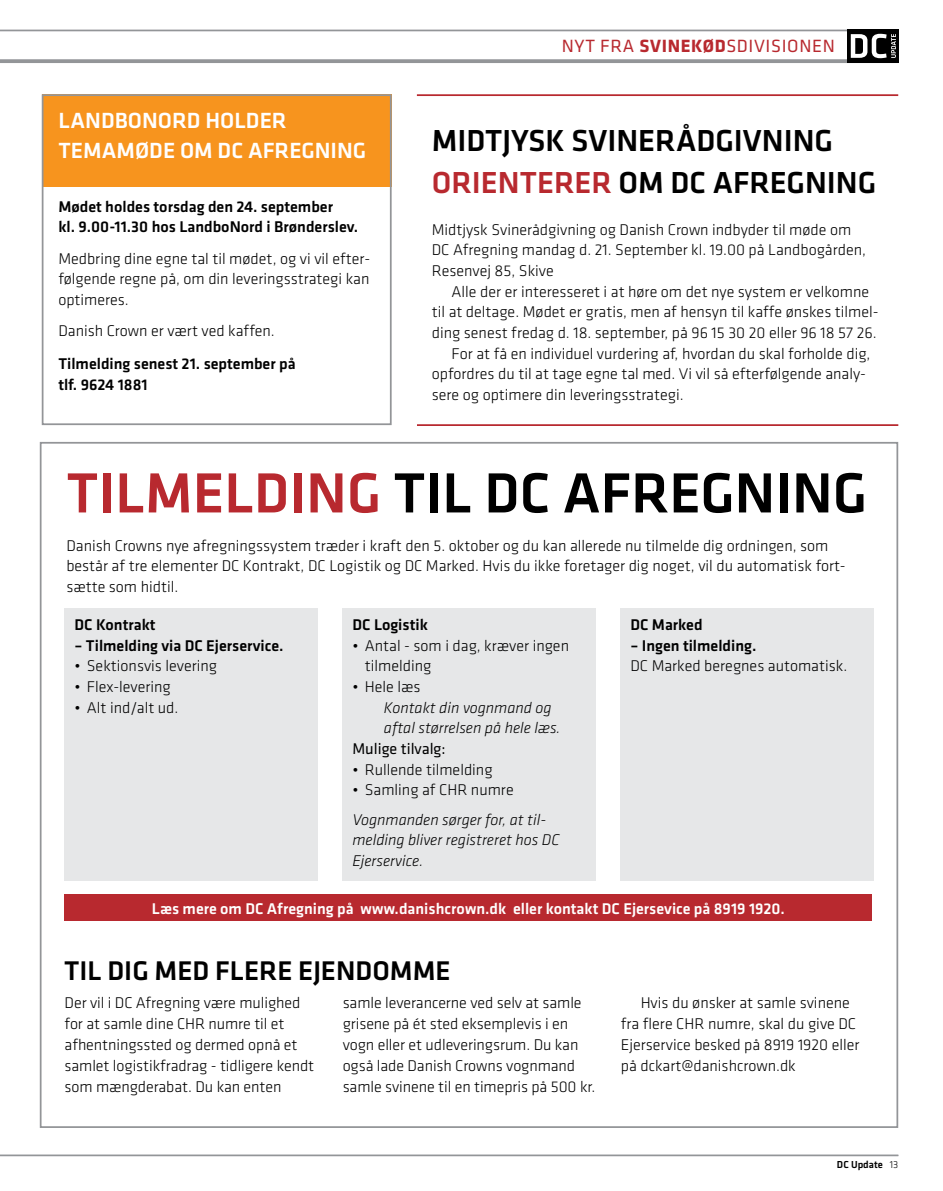
<style>
.page{position:relative;width:943px;height:1191px;background:#fff}
.page>*{position:absolute;margin:0;border:0;box-sizing:border-box;transform-origin:0 0}
.t1{font:500 58.62px "Klavika";color:#000}
.t2{font:500 31.5px/42px "Klavika";color:#000}
.t3{font:500 28px "Klavika";color:#000}
.t4{font:500 22.75px/29.8px "Klavika";color:#fff}
.t5{font:18.38px "Klavika";letter-spacing:.035em;color:#b8292f}
.t6{font:300 16.1px/21px "Klavika";color:#000}
.t7{font:500 16.1px/20.7px "Klavika";color:#000}
.t8{font:italic 300 16.1px/20.7px "Klavika";color:#000}
.t9{font:500 16.1px "Klavika";color:#fff}
.t10{font:16.1px "Klavika";color:#000}
.t11{font:500 10.5px "Klavika";color:#000}
.s1{font-weight:700}
.s2{color:#b8292f}
.s3{font-weight:300}
</style>
<div class="page">
<hr style="left:0;top:1154px;width:898px;height:2px;background:#939598">
<hr style="left:0;top:30px;width:898px;height:1px;background:#939598">
<svg style="left:0;top:59px;width:847px;height:4px;background:#9a9b9e"></svg>
<div style="left:847px;top:30px;width:51px;height:33px;background:#000"></div>
<svg style="left:850px;top:34px;width:46px;height:24px"></svg>
<div style="left:65px;top:608px;width:253px;height:273px;background:#e6e7e8"></div>
<div style="left:342px;top:608px;width:253px;height:273px;background:#e6e7e8"></div>
<div style="left:620px;top:608px;width:253px;height:273px;background:#e6e7e8"></div>
<div style="left:65px;top:894px;width:807px;height:27px;background:#b8292f"></div>
<div style="left:42px;top:94px;width:349px;height:93px;background:#f7941e"></div>
<div style="left:42px;top:94px;width:349px;height:331px;border:2px solid #939598"></div>
<hr style="left:417px;top:424px;width:481px;height:2px;background:#b8292f">
<hr style="left:417px;top:94px;width:481px;height:2px;background:#b8292f">
<h3 class="t4" style="left:58px;top:106px;width:306px">LandBoNord holder temamøde om DC Afregning</h3>
<p class="t7" style="left:58px;top:196px;width:301px">Mødet holdes torsdag den 24. september<br>kl. 9.00-11.30 hos LandboNord i Brønderslev.</p>
<p class="t6" style="left:58px;top:248px;width:313px;text-align:justify">Medbring dine egne tal til mødet, og vi vil efter&shy;følgende regne på, om din leveringsstrategi kan optimeres.</p>
<p class="t6" style="left:58px;top:320px;width:218px">Danish Crown er vært ved kaffen.</p>
<p class="t7" style="left:58px;top:353px;width:239px">Tilmelding senest 21. september på tlf. 9624 1881</p>
<p class="t5" style="left:561px;top:35px;width:274px">NYT FRA <span class="s1">SVINEKØD</span>SDIVISIONEN</p>
<h2 class="t2" style="left:432px;top:120px;width:442px">Midtjysk Svinerådgivning <span class="s2">orienterer</span> om DC Afregning</h2>
<p class="t6" style="left:432px;top:219px;width:435px">Midtjysk Svinerådgivning og Danish Crown indbyder til møde om<br>DC Afregning mandag d. 21. September kl. 19.00 på Landbogården,<br>Resenvej 85, Skive</p>
<p class="t6" style="left:451px;top:281px;width:419px">Alle der er interesseret i at høre om det nye system er velkomne</p>
<p class="t6" style="left:432px;top:302px;width:448px">til at deltage. Mødet er gratis, men af hensyn til kaffe ønskes tilmel-</p>
<p class="t6" style="left:432px;top:322px;width:446px">ding senest fredag d. 18. september, på 96 15 30 20 eller 96 18 57 26.</p>
<p class="t6" style="left:451px;top:343px;width:420px">For at få en individuel vurdering af, hvordan du skal forholde dig,</p>
<p class="t6" style="left:432px;top:364px;width:436px">opfordres du til at tage egne tal med. Vi vil så efterfølgende analy-</p>
<p class="t6" style="left:432px;top:384px;width:253px">sere og optimere din leveringsstrategi.</p>
<h1 class="t1" style="left:66px;top:461px;width:795px"><span class="s2">Tilmelding</span> til DC Afregning</h1>
<p class="t6" style="left:66px;top:535px;width:780px">Danish Crowns nye afregningssystem træder i kraft den 5. oktober og du kan allerede nu tilmelde dig ordningen, som består af tre elementer DC Kontrakt, DC Logistik og DC Marked. Hvis du ikke foretager dig noget, vil du automatisk fort&shy;sætte som hidtil.</p>
<p class="t7" style="left:74px;top:614px;width:82px">DC Kontrakt</p>
<p class="t7" style="left:74px;top:635px;width:210px">– Tilmelding via DC Ejerservice.</p>
<p class="t6" style="left:74px;top:655px;width:144px">• Sektionsvis levering</p>
<p class="t6" style="left:74px;top:676px;width:98px">• Flex-levering</p>
<p class="t6" style="left:74px;top:697px;width:105px">• Alt ind/alt ud.</p>
<p class="t7" style="left:352px;top:614px;width:77px">DC Logistik</p>
<p class="t6" style="left:365px;top:635px;width:206px;text-indent:-12px">• Antal - som i dag, kræver ingen tilmelding</p>
<p class="t6" style="left:352px;top:676px;width:70px">• Hele læs</p>
<p class="t8" style="left:384px;top:697px;width:178px">Kontakt din vognmand og aftal størrelsen på hele læs.</p>
<p class="t10" style="left:352px;top:740px;width:95px">Mulige tilvalg:</p>
<p class="t6" style="left:352px;top:759px;width:142px">• Rullende tilmelding</p>
<p class="t6" style="left:352px;top:779px;width:163px">• Samling af CHR numre</p>
<p class="t8" style="left:352px;top:809px;width:209px">Vognmanden sørger for, at til&shy;melding bliver registreret hos DC<br>Ejerservice.</p>
<p class="t7" style="left:630px;top:614px;width:74px">DC Marked</p>
<p class="t7" style="left:630px;top:635px;width:127px">– I ngen tilmelding.</p>
<p class="t6" style="left:630px;top:655px;width:218px">DC Marked beregnes automatisk.</p>
<p class="t9" style="left:152px;top:900px;width:634px">Læs mere om DC Afregning på www.danishcrown.dk eller kontakt DC Ejersevice på 8919 1920.</p>
<h3 class="t3" style="left:64px;top:956px;width:388px">Til dig med flere ejendomme</h3>
<p class="t6" style="left:65px;top:992px;width:251px">Der vil i DC Afregning være mulighed for at samle dine CHR numre til et afhentningssted og dermed opnå et samlet logistikfradrag - tidligere kendt som mængderabat. Du kan enten</p>
<p class="t6" style="left:343px;top:992px;width:254px">samle leverancerne ved selv at samle grisene på ét sted eksemplevis i en vogn eller et udleveringsrum. Du kan også lade Danish Crowns vognmand samle svinene til en timepris på 500 kr.</p>
<p class="t6" style="left:621px;top:992px;width:240px;text-indent:20px">Hvis du ønsker at samle svinene fra flere CHR numre, skal du give DC<br>Ejerservice besked på 8919 1920 eller på dckart@danishcrown.dk</p>
<p class="t11" style="left:837px;top:1159px;width:63px">DC Update <span class="s3">13</span></p>
</div>
